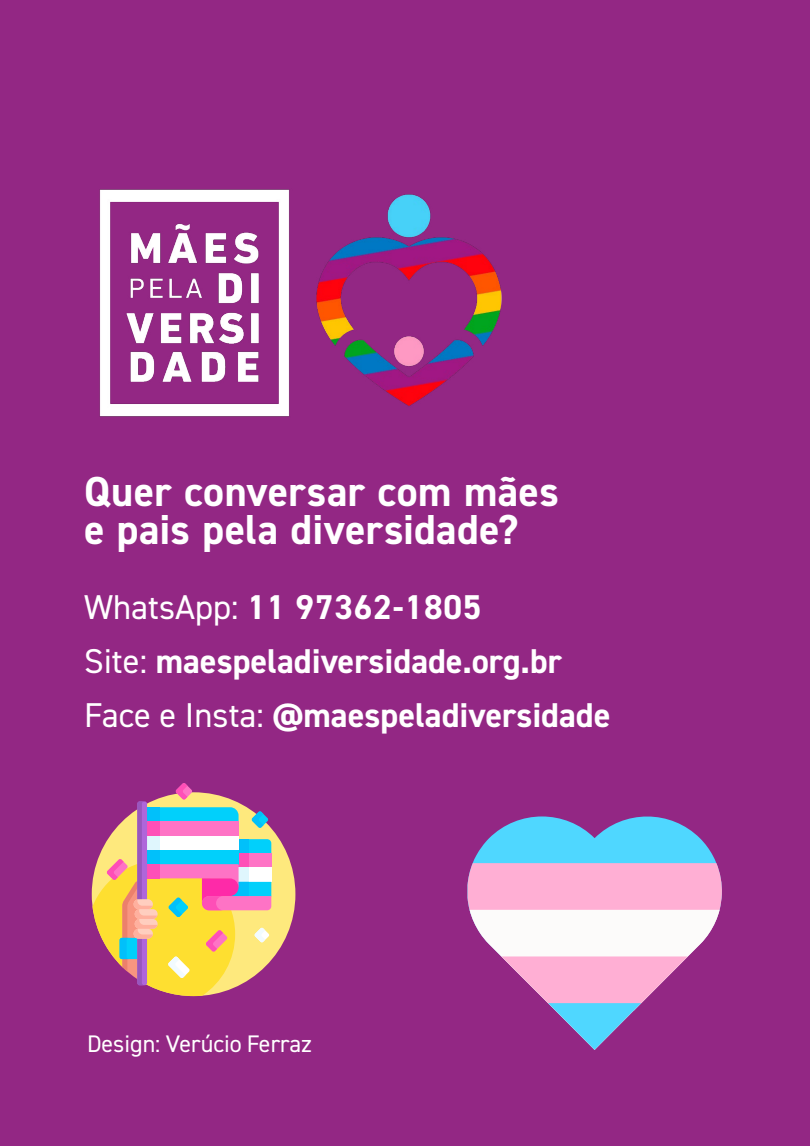
<style>
.page{position:relative;width:810px;height:1146px;background:#fff}
.page>*{position:absolute;margin:0;border:0;box-sizing:border-box;transform-origin:0 0}
.t1{font:700 42px/37.5px "DIN2014";letter-spacing:.01em;color:#fff}
.t2{font:700 34.5px/54px "DIN2014";color:#fff}
.t3{font:24px "DIN2014";color:#fff}
.s1{font-weight:400}
</style>
<div class="page">
<div style="left:0;top:0;width:809px;height:1144px;background:#932784"></div>
<svg style="left:467px;top:816px;width:250px;height:86px;fill:#4fd7ff"></svg>
<div style="left:468px;top:863px;width:254px;height:48px;background:#ffafd4"></div>
<svg style="left:470px;top:909px;width:250px;height:140px"></svg>
<img style="left:316px;top:194px;width:186px;height:212px">
<img style="left:99px;top:189px;width:191px;height:228px">
<svg style="left:92px;top:828px;width:203px;height:132px;fill:#fee97d"></svg>
<svg style="left:93px;top:783px;width:178px;height:212px"></svg>
<p class="t1" style="left:84px;top:472px;width:476px">Quer conversar com mães e pais pela diversidade?</p>
<p class="t2" style="left:84px;top:579px;width:528px"><span class="s1">WhatsApp:</span> 11 97362-1805<br><span class="s1">Site:</span> maespeladiversidade.org.br<br><span class="s1">Face e Insta:</span> @maespeladiversidade</p>
<p class="t3" style="left:87px;top:1028px;width:226px">Design: Verúcio Ferraz</p>
</div>
